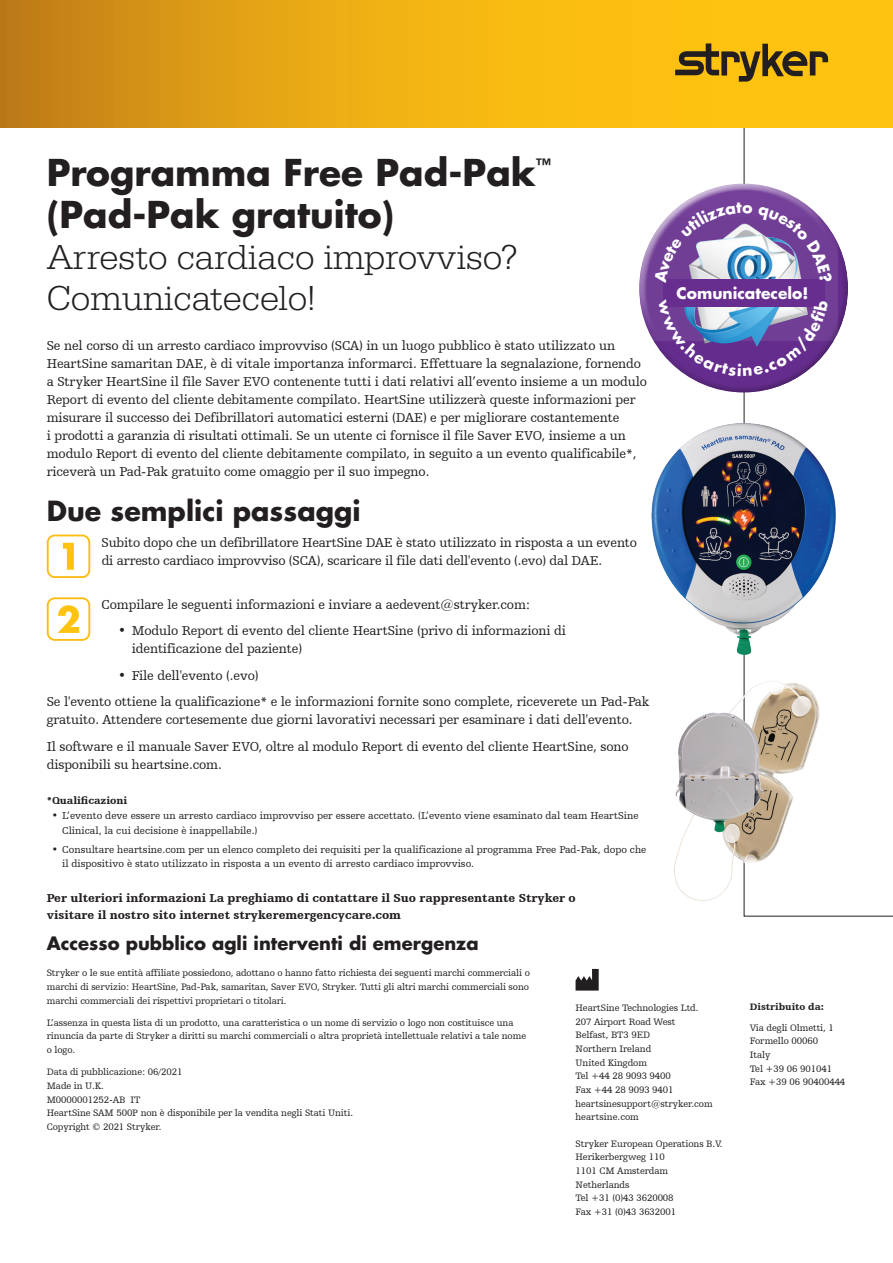
<style>
.page{position:relative;width:893px;height:1263px;background:#fff}
.page>*{position:absolute;margin:0;border:0;box-sizing:border-box;transform-origin:0 0}
.t1{font:300 36px/41.4px "Egyptienne URW";color:#231f20}
.Sub_head{font:700 27px "Futura Std";color:#231f20}
.FOOTER_ECPA_header{font:700 18px "Futura Std";color:#231f20}
.t2{font:700 15.45px "Futura Std";color:#fff}
.Text{font:13.5px/18px "Humanist Slabserif 712 BT";letter-spacing:-.01em;color:#231f20}
.Last_line{font:13.5px/18px "Humanist Slabserif 712 BT";letter-spacing:-.01em;color:#231f20}
.FOOTER_Web_site_sent{font:900 12px "Humanist Slabserif 712 BT";color:#231f20}
.t3{font:10.5px/14.7px "Humanist Slabserif 712 BT";color:#231f20}
.Bold_disclaimer{font:900 10.5px "Humanist Slabserif 712 BT";color:#231f20}
.FOOTER_Auto_spacing{font:9.75px "Humanist Slabserif 712 BT";letter-spacing:-.01em;color:#231f20}
.FOOTER_2mm_spacing{font:9.75px/13.6px "Humanist Slabserif 712 BT";letter-spacing:-.01em;color:#231f20;text-align:justify}
.FOOTER_Bold_address{font:900 9.75px "Humanist Slabserif 712 BT";color:#231f20}
.FOOTER_3_mm_spacing{font:9.75px "Humanist Slabserif 712 BT";color:#231f20}
.s1{font-family:"Futura Std";font-weight:700}
</style>
<div class="page">
<svg style="left:743px;top:127px;width:150px;height:790px"></svg>
<svg style="left:0;top:0;width:893px;height:127px;background:#ebac13"></svg>
<img style="left:674px;top:677px;width:155px;height:233px">
<img style="left:651px;top:405px;width:201px;height:267px">
<svg style="left:47px;top:534px;width:43px;height:44px"></svg>
<svg style="left:47px;top:597px;width:43px;height:44px"></svg>
<svg style="left:675px;top:43px;width:153px;height:39px;background:#ac8415"></svg>
<svg style="left:576px;top:969px;width:23px;height:21px"></svg>
<svg style="left:639px;top:184px;width:209px;height:208px"></svg>
<p class="t1" style="left:47px;top:154px;width:506px"><span class="s1">Programma Free Pad-Pak</span><sup>™ </sup><span class="s1">(Pad-Pak gratuito)<br></span>Arresto cardiaco improvviso?<br>Comunicatecelo!</p>
<p class="Text" style="left:47px;top:336px;width:602px">Se nel corso di un arresto cardiaco improvviso (SCA) in un luogo pubblico è stato utilizzato un HeartSine samaritan DAE, è di vitale importanza informarci. Effettuare la segnalazione, fornendo a Stryker HeartSine il file Saver EVO contenente tutti i dati relativi all’evento insieme a un modulo Report di evento del cliente debitamente compilato. HeartSine utilizzerà queste informazioni per misurare il successo dei Defibrillatori automatici esterni (DAE) e per migliorare costantemente<br>i prodotti a garanzia di risultati ottimali. Se un utente ci fornisce il file Saver EVO, insieme a un modulo Report di evento del cliente debitamente compilato, in seguito a un evento qualificabile*, riceverà un Pad-Pak gratuito come omaggio per il suo impegno.</p>
<p class="Sub_head" style="left:47px;top:492px;width:315px">Due semplici passaggi</p>
<p class="Text" style="left:102px;top:533px;width:537px">Subito dopo che un defibrillatore HeartSine DAE è stato utilizzato in risposta a un evento di arresto cardiaco improvviso (SCA), scaricare il file dati dell'evento (.evo) dal DAE.</p>
<p class="Text" style="left:102px;top:595px;width:430px">Compilare le seguenti informazioni e inviare a aedevent@stryker.com:</p>
<p class="Text" style="left:132px;top:621px;width:436px;text-indent:-14px">• Modulo Report di evento del cliente HeartSine (privo di informazioni di identificazione del paziente)</p>
<p class="Text" style="left:118px;top:666px;width:142px">• File dell'evento (.evo)</p>
<p class="Text" style="left:47px;top:692px;width:604px">Se l'evento ottiene la qualificazione* e le informazioni fornite sono complete, riceverete un Pad-Pak gratuito. Attendere cortesemente due giorni lavorativi necessari per esaminare i dati dell'evento.</p>
<p class="Last_line" style="left:47px;top:737px;width:583px">Il software e il manuale Saver EVO, oltre al modulo Report di evento del cliente HeartSine, sono disponibili su heartsine.com.</p>
<p class="Bold_disclaimer" style="left:47px;top:794px;width:82px">*Qualificazioni</p>
<p class="t3" style="left:62px;top:808px;width:578px;text-indent:-10px">• L’evento deve essere un arresto cardiaco improvviso per essere accettato. (L’evento viene esaminato dal team HeartSine<br>Clinical, la cui decisione è inappellabile.)</p>
<p class="t3" style="left:62px;top:842px;width:586px;text-indent:-10px">• Consultare heartsine.com per un elenco completo dei requisiti per la qualificazione al programma Free Pad-Pak, dopo che il dispositivo è stato utilizzato in risposta a un evento di arresto cardiaco improvviso.</p>
<p class="FOOTER_Web_site_sent" style="left:47px;top:891px;width:530px">Per ulteriori informazioni La preghiamo di contattare il Suo rappresentante Stryker o</p>
<p class="FOOTER_Web_site_sent" style="left:47px;top:907px;width:356px">visitare il nostro sito internet strykeremergencycare.com</p>
<p class="FOOTER_ECPA_header" style="left:47px;top:931px;width:433px">Accesso pubblico agli interventi di emergenza</p>
<p class="FOOTER_2mm_spacing" style="left:47px;top:966px;width:485px">Stryker o le sue entità affiliate possiedono, adottano o hanno fatto richiesta dei seguenti marchi commerciali o marchi di servizio: HeartSine, Pad-Pak, samaritan, Saver EVO, Stryker. Tutti gli altri marchi commerciali sono marchi commerciali dei rispettivi proprietari o titolari.</p>
<p class="FOOTER_2mm_spacing" style="left:47px;top:1015px;width:481px;text-align:left">L’assenza in questa lista di un prodotto, una caratteristica o un nome di servizio o logo non costituisce una rinuncia da parte di Stryker a diritti su marchi commerciali o altra proprietà intellettuale relativi a tale nome o logo.</p>
<p class="FOOTER_Auto_spacing" style="left:47px;top:1066px;width:137px">Data di pubblicazione: 06/2021</p>
<p class="FOOTER_Auto_spacing" style="left:47px;top:1080px;width:59px">Made in U.K.</p>
<p class="FOOTER_Auto_spacing" style="left:47px;top:1093px;width:95px">M0000001252-AB IT</p>
<p class="FOOTER_Auto_spacing" style="left:47px;top:1107px;width:308px">HeartSine SAM 500P non è disponibile per la vendita negli Stati Uniti.</p>
<p class="FOOTER_Auto_spacing" style="left:47px;top:1121px;width:116px">Copyright © 2021 Stryker.</p>
<p class="t2" style="left:677px;top:283px;width:133px">Comunicatecelo!</p>
<p class="FOOTER_Bold_address" style="left:750px;top:1001px;width:75px">Distribuito da:</p>
<p class="FOOTER_Auto_spacing" style="left:750px;top:1022px;width:85px">Via degli Olmetti, 1</p>
<p class="FOOTER_Auto_spacing" style="left:750px;top:1035px;width:70px">Formello 00060</p>
<p class="FOOTER_Auto_spacing" style="left:750px;top:1049px;width:22px">Italy</p>
<p class="FOOTER_Auto_spacing" style="left:750px;top:1062px;width:84px">Tel +39 06 901041</p>
<p class="FOOTER_Auto_spacing" style="left:750px;top:1076px;width:97px">Fax +39 06 90400444</p>
<p class="FOOTER_Auto_spacing" style="left:576px;top:1002px;width:124px">HeartSine Technologies Ltd.</p>
<p class="FOOTER_Auto_spacing" style="left:576px;top:1015px;width:101px">207 Airport Road West</p>
<p class="FOOTER_Auto_spacing" style="left:576px;top:1029px;width:76px">Belfast, BT3 9ED</p>
<p class="FOOTER_Auto_spacing" style="left:576px;top:1043px;width:77px">Northern Ireland</p>
<p class="FOOTER_Auto_spacing" style="left:576px;top:1056px;width:73px">United Kingdom</p>
<p class="FOOTER_Auto_spacing" style="left:576px;top:1070px;width:97px">Tel +44 28 9093 9400</p>
<p class="FOOTER_Auto_spacing" style="left:576px;top:1084px;width:100px">Fax +44 28 9093 9401</p>
<p class="FOOTER_Auto_spacing" style="left:576px;top:1097px;width:139px">heartsinesupport@stryker.com</p>
<p class="FOOTER_3_mm_spacing" style="left:576px;top:1111px;width:65px">heartsine.com</p>
<p class="FOOTER_Auto_spacing" style="left:576px;top:1137px;width:149px">Stryker European Operations B.V.</p>
<p class="FOOTER_Auto_spacing" style="left:576px;top:1151px;width:91px">Herikerbergweg 110</p>
<p class="FOOTER_Auto_spacing" style="left:576px;top:1165px;width:94px">1101 CM Amsterdam</p>
<p class="FOOTER_Auto_spacing" style="left:576px;top:1178px;width:55px">Netherlands</p>
<p class="FOOTER_Auto_spacing" style="left:576px;top:1192px;width:100px">Tel +31 (0)43 3620008</p>
<p class="FOOTER_Auto_spacing" style="left:576px;top:1206px;width:102px">Fax +31 (0)43 3632001</p>
</div>
